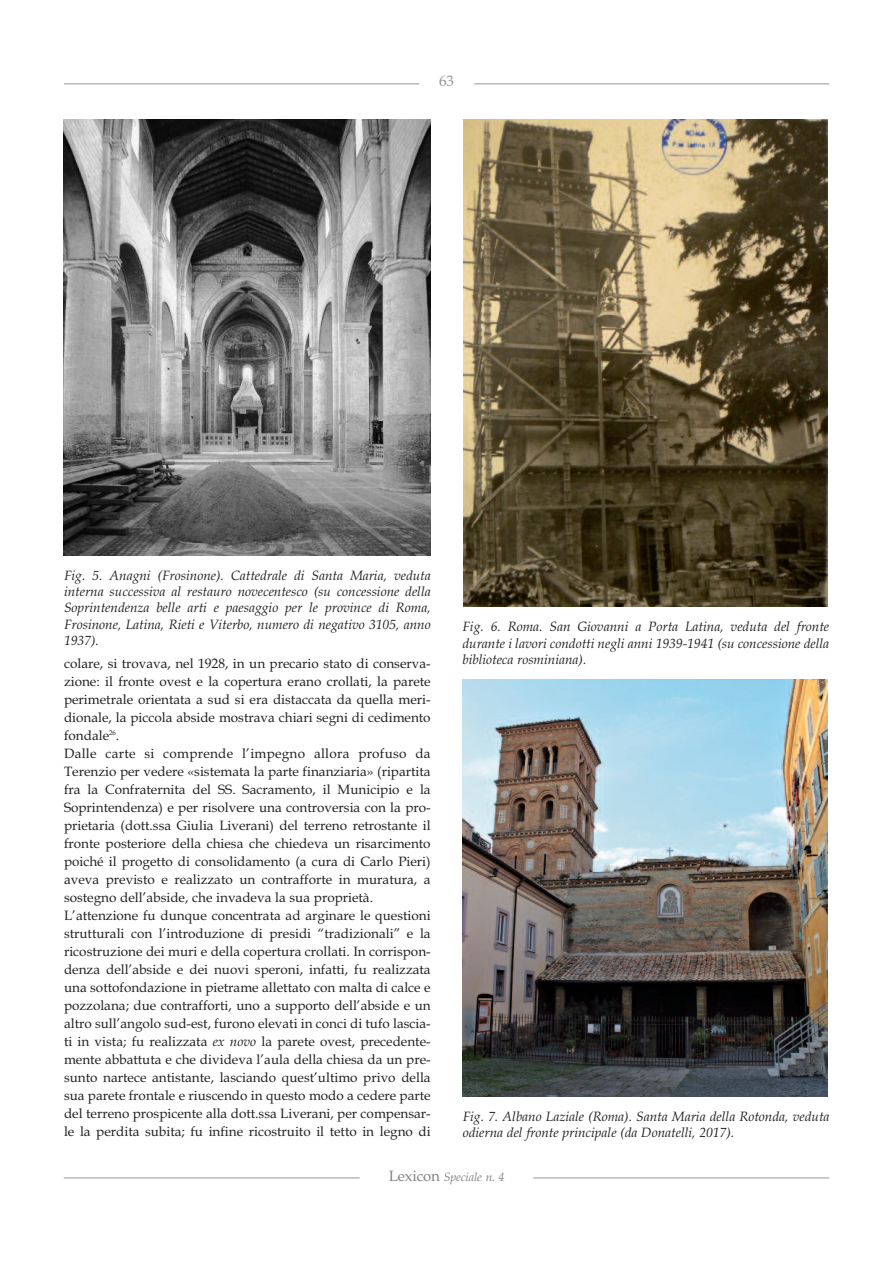
<style>
.page{position:relative;width:893px;height:1263px;background:#fff}
.page>*{position:absolute;margin:0;border:0;box-sizing:border-box;transform-origin:0 0}
.t1{font:15px "Book Antiqua";color:#939598}
.t2{font:13.5px/18px "Book Antiqua";color:#231f20}
.t3{font:italic 13.5px/16.4px "Book Antiqua";color:#231f20;text-align:justify}
.t4{font:italic 12px "Book Antiqua";letter-spacing:-.01em;color:#808285}
.s1{font-style:italic}
.s2{font-style:normal;font-size:15px}
</style>
<div class="page">
<hr style="left:64px;top:83px;width:355px;height:1px;background:#939598">
<hr style="left:474px;top:83px;width:355px;height:1px;background:#939598">
<hr style="left:64px;top:1177px;width:296px;height:1px;background:#939598">
<hr style="left:533px;top:1177px;width:296px;height:1px;background:#939598">
<img style="left:64px;top:119px;width:367px;height:436px">
<img style="left:463px;top:119px;width:365px;height:487px">
<img style="left:463px;top:679px;width:364px;height:417px">
<p class="t1" style="left:439px;top:72px;width:16px">63</p>
<p class="t3" style="left:64px;top:567px;width:368px">Fig. 5. Anagni (Frosinone). Cattedrale di Santa Maria, veduta interna successiva al restauro novecentesco (su concessione della Soprintendenza belle arti e paesaggio per le province di Roma, Frosinone, Latina, Rieti e Viterbo, numero di negativo 3105, anno 1937).</p>
<p class="t2" style="left:64px;top:654px;width:368px">colare, si trovava, nel 1928, in un precario stato di conserva&shy;zione: il fronte ovest e la copertura erano crollati, la parete perimetrale orientata a sud si era distaccata da quella meri&shy;dionale, la piccola abside mostrava chiari segni di cedimento fondale<sup>26</sup>.<br>Dalle carte si comprende l’impegno allora profuso da Terenzio per vedere «sistemata la parte finanziaria» (ripartita fra la Confraternita del SS. Sacramento, il Municipio e la Soprintendenza) e per risolvere una controversia con la pro&shy;prietaria (dott.ssa Giulia Liverani) del terreno retrostante il fronte posteriore della chiesa che chiedeva un risarcimento poiché il progetto di consolidamento (a cura di Carlo Pieri) aveva previsto e realizzato un contrafforte in muratura, a sostegno dell’abside, che invadeva la sua proprietà.<br>L’attenzione fu dunque concentrata ad arginare le questioni strutturali con l’introduzione di presidi “tradizionali” e la ricostruzione dei muri e della copertura crollati. In corrispon&shy;denza dell’abside e dei nuovi speroni, infatti, fu realizzata una sottofondazione in pietrame allettato con malta di calce e pozzolana; due contrafforti, uno a supporto dell’abside e un altro sull’angolo sud-est, furono elevati in conci di tufo lascia&shy;ti in vista; fu realizzata <span class="s1">ex novo</span> la parete ovest, precedente&shy;mente abbattuta e che divideva l’aula della chiesa da un pre&shy;sunto nartece antistante, lasciando quest’ultimo privo della sua parete frontale e riuscendo in questo modo a cedere parte del terreno prospicente alla dott.ssa Liverani, per compensar&shy;le la perdita subita; fu infine ricostruito il tetto in legno di</p>
<p class="t3" style="left:462px;top:618px;width:368px">Fig. 6. Roma. San Giovanni a Porta Latina, veduta del fronte durante i lavori condotti negli anni 1939-1941 (su concessione della biblioteca rosminiana).</p>
<p class="t3" style="left:463px;top:1108px;width:368px">Fig. 7. Albano Laziale (Roma). Santa Maria della Rotonda, veduta odierna del fronte principale (da Donatelli, 2017).</p>
<p class="t4" style="left:389px;top:1170px;width:117px"><span class="s2">Lexicon</span> Speciale n. 4</p>
</div>
